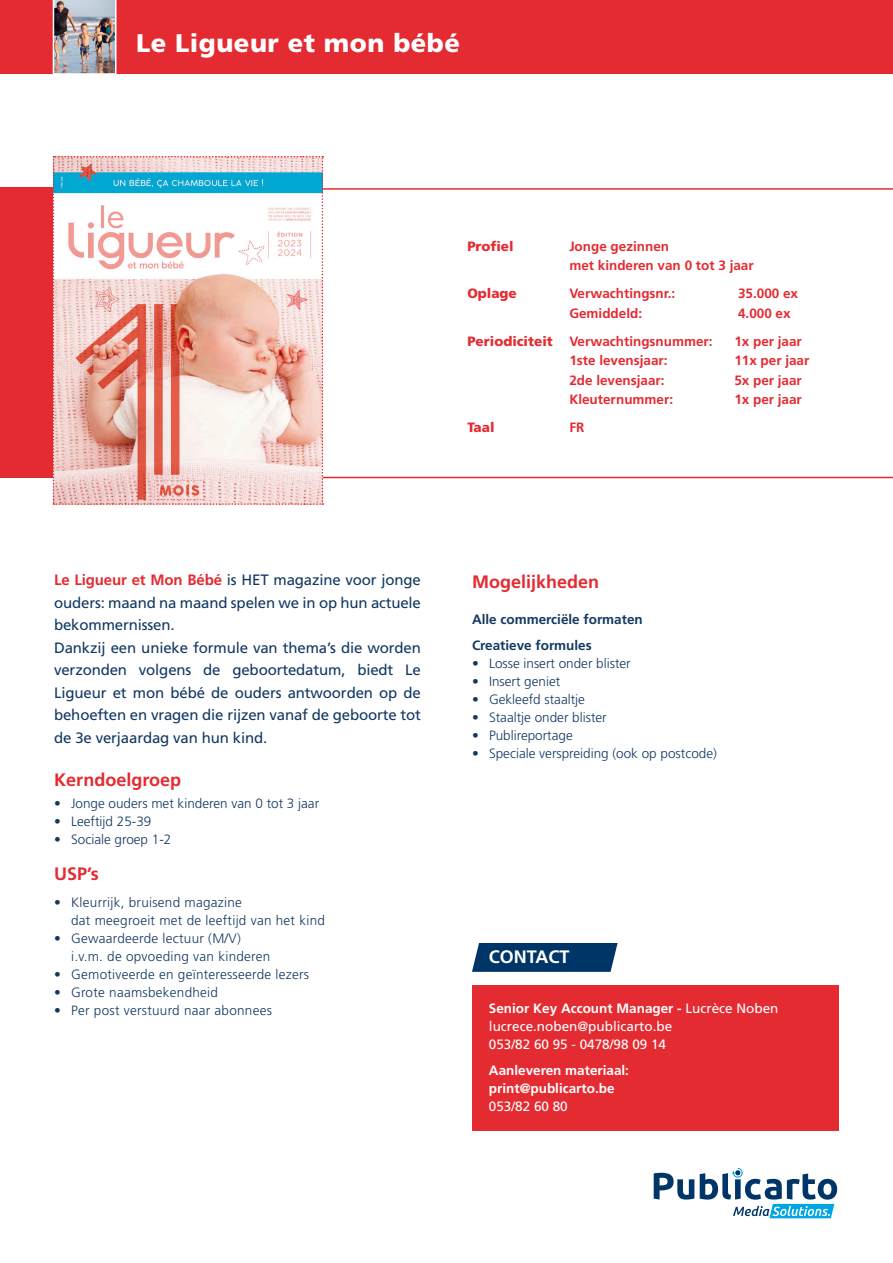
<style>
.page{position:relative;width:893px;height:1263px;background:#fff}
.page>*{position:absolute;margin:0;border:0;box-sizing:border-box;transform-origin:0 0}
.t1{font:900 25.5px "Frutiger LT Std";letter-spacing:.02em;color:#fff}
.t2{font:700 18px "Frutiger LT Std";color:#e42b32}
.t3{font:700 18px "Frutiger LT Std";color:#fff}
.t4{font:15px/22.5px "Frutiger LT Std";letter-spacing:-.01em;color:#133963;text-align:justify}
.t5{font:300 13.5px/18px "Frutiger LT Std";letter-spacing:.02em;color:#133963}
.t6{font:300 13.5px "Frutiger LT Std";color:#133963}
.t7{font:700 13.5px/19.5px "Frutiger LT Std";color:#e42b32}
.t8{font:700 13.5px "Frutiger LT Std";color:#fff}
.t9{font:13.5px "Frutiger LT Std";color:#fff}
.t10{font:700 13.5px "Frutiger LT Std";color:#133963}
.t11{font:900 13.5px "Frutiger LT Std";color:#e42b32}
.s1{font-weight:900}
.s2{font-weight:700;color:#e42b32}
.s3{font-weight:400}
</style>
<div class="page">
<svg style="left:323px;top:188px;width:570px;height:290px"></svg>
<div style="left:0;top:0;width:893px;height:73px;background:#e42b32"></div>
<img style="left:52px;top:0;width:65px;height:74px">
<svg style="left:654px;top:1173px;width:40px;height:26px"></svg>
<svg style="left:700px;top:1168px;width:137px;height:50px"></svg>
<div style="left:0;top:188px;width:53px;height:290px;background:#e42b32"></div>
<svg style="left:53px;top:156px;width:270px;height:349px"></svg>
<svg style="left:472px;top:943px;width:146px;height:29px;background:#0e416f"></svg>
<div style="left:472px;top:985px;width:367px;height:146px;background:#e42b32"></div>
<p class="t1" style="left:136px;top:28px;width:326px">Le Ligueur et mon bébé</p>
<p class="t11" style="left:467px;top:238px;width:48px">Profiel</p>
<p class="t7" style="left:569px;top:236px;width:186px">Jonge gezinnen<br>met kinderen van 0 tot 3 jaar</p>
<p class="t11" style="left:467px;top:285px;width:51px">Oplage</p>
<p class="t7" style="left:569px;top:284px;width:108px">Verwachtingsnr.:</p>
<p class="t7" style="left:738px;top:284px;width:62px">35.000 ex</p>
<p class="t7" style="left:569px;top:303px;width:74px">Gemiddeld:</p>
<p class="t7" style="left:738px;top:303px;width:54px">4.000 ex</p>
<p class="t7" style="left:467px;top:331px;width:247px"><span class="s1">Periodiciteit</span> Verwachtingsnummer:</p>
<p class="t7" style="left:734px;top:331px;width:69px">1x per jaar</p>
<p class="t7" style="left:569px;top:351px;width:100px">1ste levensjaar:</p>
<p class="t7" style="left:734px;top:351px;width:77px">11x per jaar</p>
<p class="t7" style="left:569px;top:370px;width:97px">2de levensjaar:</p>
<p class="t7" style="left:734px;top:370px;width:69px">5x per jaar</p>
<p class="t7" style="left:569px;top:390px;width:105px">Kleuternummer:</p>
<p class="t7" style="left:734px;top:390px;width:69px">1x per jaar</p>
<p class="t11" style="left:467px;top:419px;width:29px">Taal</p>
<p class="t7" style="left:569px;top:418px;width:16px">FR</p>
<p class="t4" style="left:54px;top:569px;width:368px"><span class="s2">Le Ligueur et Mon Bébé</span> is HET magazine voor jonge ouders: maand na maand spelen we in op hun actuele bekommernissen.</p>
<p class="t4" style="left:54px;top:636px;width:368px">Dankzij een unieke formule van thema’s die worden verzonden volgens de geboortedatum, biedt Le Ligueur et mon bébé de ouders antwoorden op de behoeften en vragen die rijzen vanaf de geboorte tot de 3e verjaardag van hun kind.</p>
<p class="t2" style="left:54px;top:769px;width:129px">Kerndoelgroep</p>
<p class="t6" style="left:54px;top:796px;width:267px">• Jonge ouders met kinderen van 0 tot 3 jaar</p>
<p class="t6" style="left:54px;top:814px;width:99px">• Leeftijd 25-39</p>
<p class="t6" style="left:54px;top:832px;width:119px">• Sociale groep 1-2</p>
<p class="t2" style="left:54px;top:864px;width:46px">USP’s</p>
<p class="t5" style="left:71px;top:893px;width:255px;text-indent:-17px">• Kleurrijk, bruisend magazine<br>dat meegroeit met de leeftijd van het kind</p>
<p class="t5" style="left:71px;top:929px;width:201px;text-indent:-17px">• Gewaardeerde lectuur (M/V) i.v.m. de opvoeding van kinderen</p>
<p class="t5" style="left:54px;top:965px;width:257px">• Gemotiveerde en geïnteresseerde lezers</p>
<p class="t5" style="left:54px;top:983px;width:165px">• Grote naamsbekendheid</p>
<p class="t5" style="left:54px;top:1001px;width:219px">• Per post verstuurd naar abonnees</p>
<p class="t2" style="left:472px;top:571px;width:129px">Mogelijkheden</p>
<p class="t10" style="left:472px;top:611px;width:172px">Alle commerciële formaten</p>
<p class="t10" style="left:472px;top:637px;width:121px">Creatieve formules</p>
<p class="t6" style="left:472px;top:656px;width:160px">• Losse insert onder blister</p>
<p class="t6" style="left:472px;top:674px;width:90px">• Insert geniet</p>
<p class="t6" style="left:472px;top:692px;width:114px">• Gekleefd staaltje</p>
<p class="t6" style="left:472px;top:710px;width:136px">• Staaltje onder blister</p>
<p class="t6" style="left:472px;top:728px;width:102px">• Publireportage</p>
<p class="t6" style="left:472px;top:746px;width:246px">• Speciale verspreiding (ook op postcode)</p>
<p class="t3" style="left:489px;top:947px;width:82px">CONTACT</p>
<p class="t8" style="left:489px;top:1000px;width:291px">Senior Key Account Manager - <span class="s3">Lucrèce Noben</span></p>
<p class="t9" style="left:489px;top:1018px;width:185px">lucrece.noben@publicarto.be</p>
<p class="t9" style="left:489px;top:1036px;width:179px">053/82 60 95 - 0478/98 09 14</p>
<p class="t8" style="left:489px;top:1062px;width:142px">Aanleveren materiaal:</p>
<p class="t8" style="left:489px;top:1080px;width:127px">print@publicarto.be</p>
<p class="t9" style="left:489px;top:1098px;width:80px">053/82 60 80</p>
</div>
